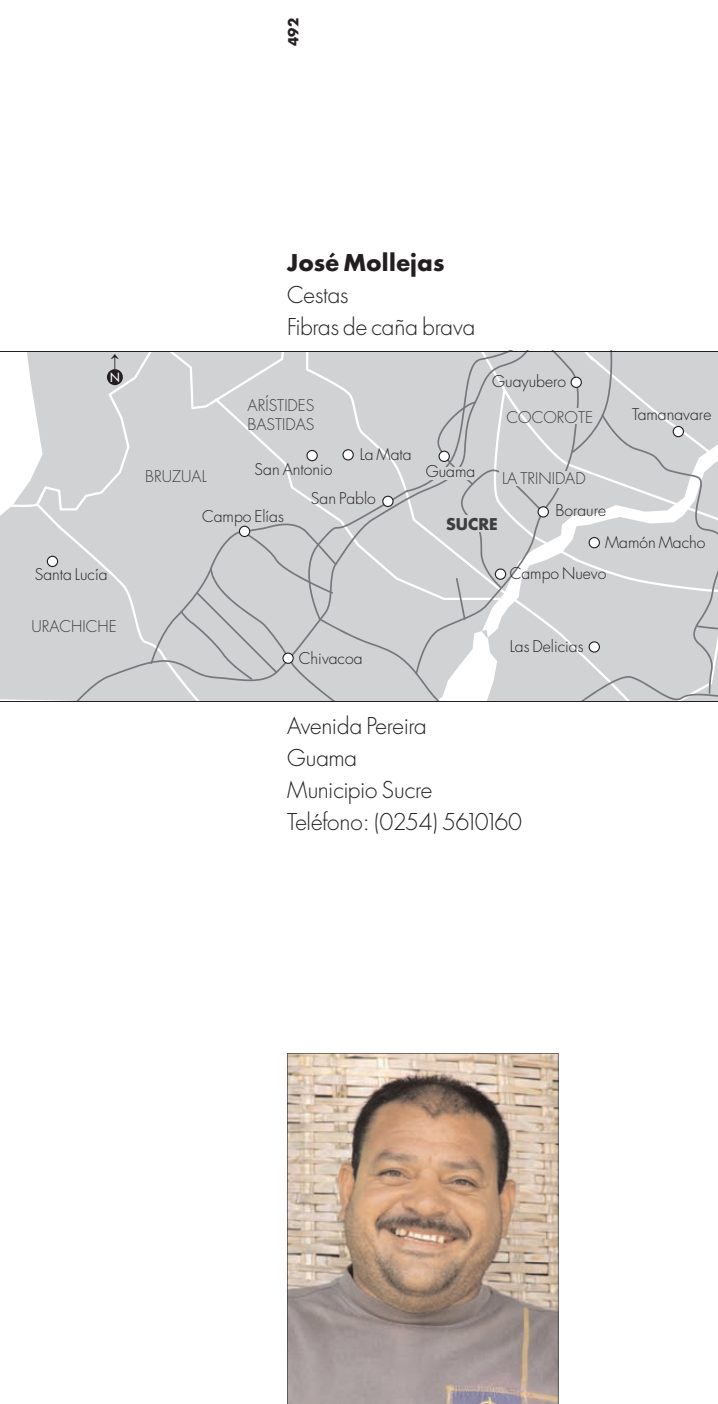
<style>
.page{position:relative;width:718px;height:1404px;background:#fff}
.page>*{position:absolute;margin:0;border:0;box-sizing:border-box;transform-origin:0 0}
.t1{font:300 22.5px/31.9px "Futura";letter-spacing:-.01em;color:#231f20}
.t2{font:700 22.5px "Futura";letter-spacing:.015em;color:#231f20}
.t3{font:22.5px "General Symbols P02";color:#231f20}
.t4{font:300 15.75px/32.2px "Futura";color:#231f20}
.t5{font:300 15.75px/18.9px "Futura";color:#3e3e3f}
.t6{font:700 15.75px "Futura";color:#3e3e3f}
.t7{font:700 13.5px "Futura";color:#231f20}
.t8{font:12.38px "Futura";color:#fff}
</style>
<div class="page">
<svg style="left:287px;top:1053px;width:271px;height:350px;background:#b6a090"></svg>
<svg style="left:0;top:352px;width:150px;height:349px;background:#d5d6d8"></svg>
<svg style="left:47px;top:555px;width:11px;height:12px"></svg>
<svg style="left:150px;top:352px;width:568px;height:349px;background:#d0d1d3"></svg>
<div style="left:30px;top:533px;width:29px;height:16px;background:#d1d2d4"></div>
<div style="left:41px;top:611px;width:38px;height:20px;background:#d1d2d4"></div>
<div style="left:320px;top:465px;width:37px;height:16px;background:#d1d2d4"></div>
<div style="left:292px;top:465px;width:38px;height:16px;background:#d1d2d4"></div>
<div style="left:364px;top:464px;width:27px;height:16px;background:#d1d2d4"></div>
<div style="left:372px;top:521px;width:38px;height:16px;background:#d1d2d4"></div>
<div style="left:551px;top:408px;width:37px;height:16px;background:#d1d2d4"></div>
<div style="left:422px;top:467px;width:50px;height:13px;background:#d1d2d4"></div>
<div style="left:460px;top:515px;width:36px;height:17px;background:#d1d2d4"></div>
<div style="left:499px;top:469px;width:36px;height:17px;background:#d1d2d4"></div>
<div style="left:535px;top:471px;width:36px;height:16px;background:#d1d2d4"></div>
<svg style="left:0;top:493px;width:43px;height:14px"></svg>
<hr style="left:0;top:351px;width:718px;height:1px;background:#231f20">
<hr style="left:0;top:701px;width:718px;height:1px;background:#231f20">
<div style="left:107px;top:369px;width:16px;height:16px;background:#231f20;border-radius:50%"></div>
<p class="t7" style="left:287px;top:46px;width:29px;rotate:-90deg">492</p>
<h1 class="t3" style="left:110px;top:350px;width:10px">●</h1>
<p class="t8" style="left:110px;top:371px;width:11px">N</p>
<p class="t4" style="left:35px;top:559px;width:74px">Santa Lucía</p>
<p class="t5" style="left:31px;top:618px;width:87px">URACHICHE</p>
<p class="t5" style="left:145px;top:467px;width:63px">BRUZUAL</p>
<h1 class="t2" style="left:287px;top:252px;width:159px">José Mollejas</h1>
<h1 class="t1" style="left:287px;top:280px;width:190px">Cestas<br>Fibras de caña brava</h1>
<p class="t5" style="left:247px;top:397px;width:68px">ARÍSTIDES<br>BASTIDAS</p>
<p class="t4" style="left:359px;top:439px;width:53px">La Mata</p>
<p class="t4" style="left:254px;top:454px;width:79px">San Antonio</p>
<p class="t4" style="left:425px;top:456px;width:51px">Guama</p>
<p class="t4" style="left:492px;top:366px;width:75px">Guayubero</p>
<p class="t5" style="left:506px;top:409px;width:88px">COCOROTE</p>
<p class="t5" style="left:502px;top:470px;width:85px">LA TRINIDAD</p>
<p class="t4" style="left:632px;top:399px;width:81px">Tamanavare</p>
<p class="t4" style="left:202px;top:501px;width:83px">Campo Elías</p>
<p class="t4" style="left:311px;top:484px;width:66px">San Pablo</p>
<p class="t4" style="left:299px;top:643px;width:65px">Chivacoa</p>
<p class="t6" style="left:446px;top:516px;width:53px">SUCRE</p>
<p class="t4" style="left:605px;top:495px;width:102px;text-indent:-50px">Boraure<br>Mamón Macho</p>
<p class="t4" style="left:509px;top:558px;width:98px">Campo Nuevo</p>
<p class="t4" style="left:509px;top:631px;width:75px">Las Delicias</p>
<h1 class="t1" style="left:287px;top:711px;width:236px">Avenida Pereira<br>Guama<br>Municipio Sucre<br>Teléfono: (0254) 5610160</h1>
</div>
